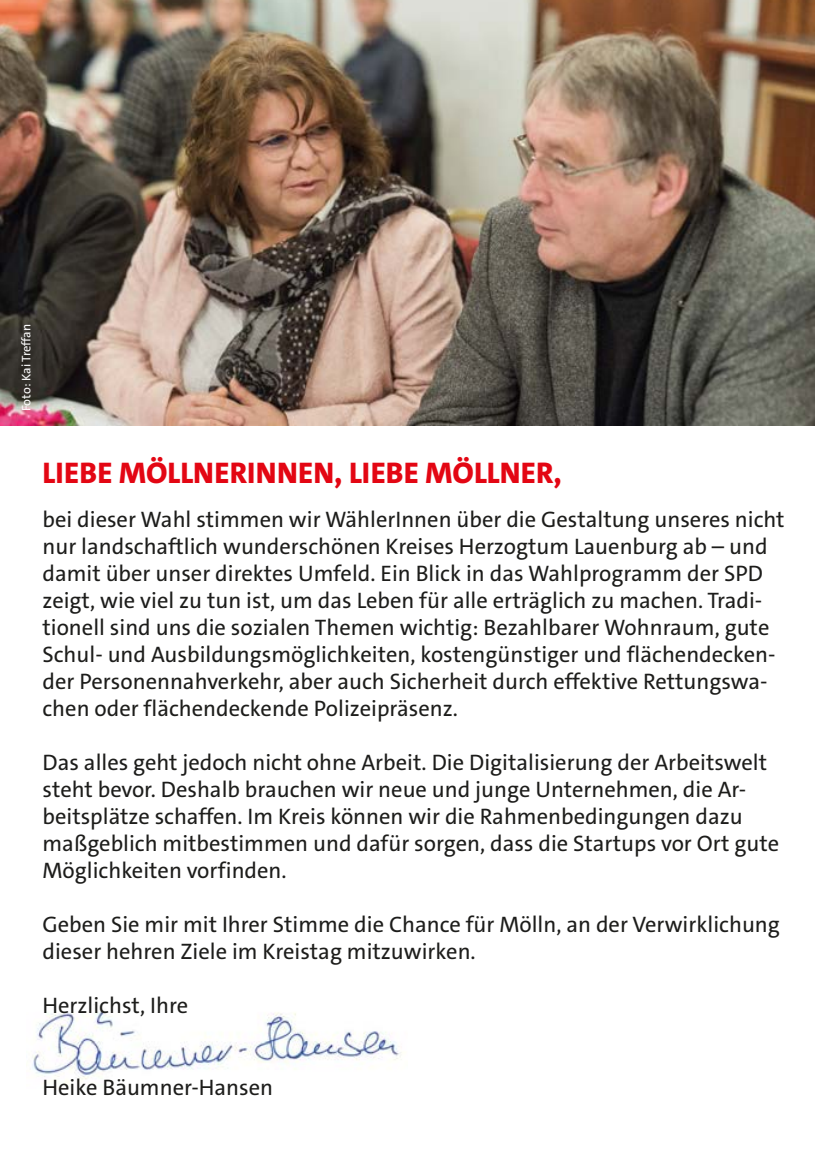
<style>
.page{position:relative;width:815px;height:1170px;background:#fff}
.page>*{position:absolute;margin:0;border:0;box-sizing:border-box;transform-origin:0 0}
.t1{font:800 30px "SPD The Sans Versal";color:#e30613}
.t2{font:22.5px/27px "SPD The Sans";color:#1d1d1b}
.t3{font:12.5px "SPD The Sans";letter-spacing:-.005em;color:#fff}
</style>
<div class="page">
<img style="left:32px;top:1010px;width:370px;height:74px">
<img style="left:0;top:0;width:815px;height:425px">
<p class="t3" style="left:18px;top:411px;width:89px;rotate:-90deg">Foto: Kai Treffan</p>
<h1 class="t1" style="left:43px;top:453px;width:521px">LIEBE MÖLLNERINNEN, LIEBE MÖLLNER,</h1>
<p class="t2" style="left:43px;top:506px;width:744px">bei dieser Wahl stimmen wir WählerInnen über die Gestaltung unseres nicht nur landschaftlich wunderschönen Kreises Herzogtum Lauenburg ab – und damit über unser direktes Umfeld. Ein Blick in das Wahlprogramm der SPD zeigt, wie viel zu tun ist, um das Leben für alle erträglich zu machen. Tradi&shy;tionell sind uns die sozialen Themen wichtig: Bezahlbarer Wohnraum, gute Schul- und Ausbildungsmöglichkeiten, kostengünstiger und flächendecken&shy;der Personennahverkehr, aber auch Sicherheit durch effektive Rettungswa&shy;chen oder flächendeckende Polizeipräsenz.</p>
<p class="t2" style="left:43px;top:749px;width:738px">Das alles geht jedoch nicht ohne Arbeit. Die Digitalisierung der Arbeitswelt steht bevor. Deshalb brauchen wir neue und junge Unternehmen, die Ar&shy;beitsplätze schaffen. Im Kreis können wir die Rahmenbedingungen dazu maßgeblich mitbestimmen und dafür sorgen, dass die Startups vor Ort gute Möglichkeiten vorfinden.</p>
<p class="t2" style="left:43px;top:911px;width:739px">Geben Sie mir mit Ihrer Stimme die Chance für Mölln, an der Verwirklichung dieser hehren Ziele im Kreistag mitzuwirken.</p>
<p class="t2" style="left:43px;top:992px;width:147px">Herzlichst, Ihre</p>
<p class="t2" style="left:43px;top:1073px;width:232px">Heike Bäumner-Hansen</p>
</div>
